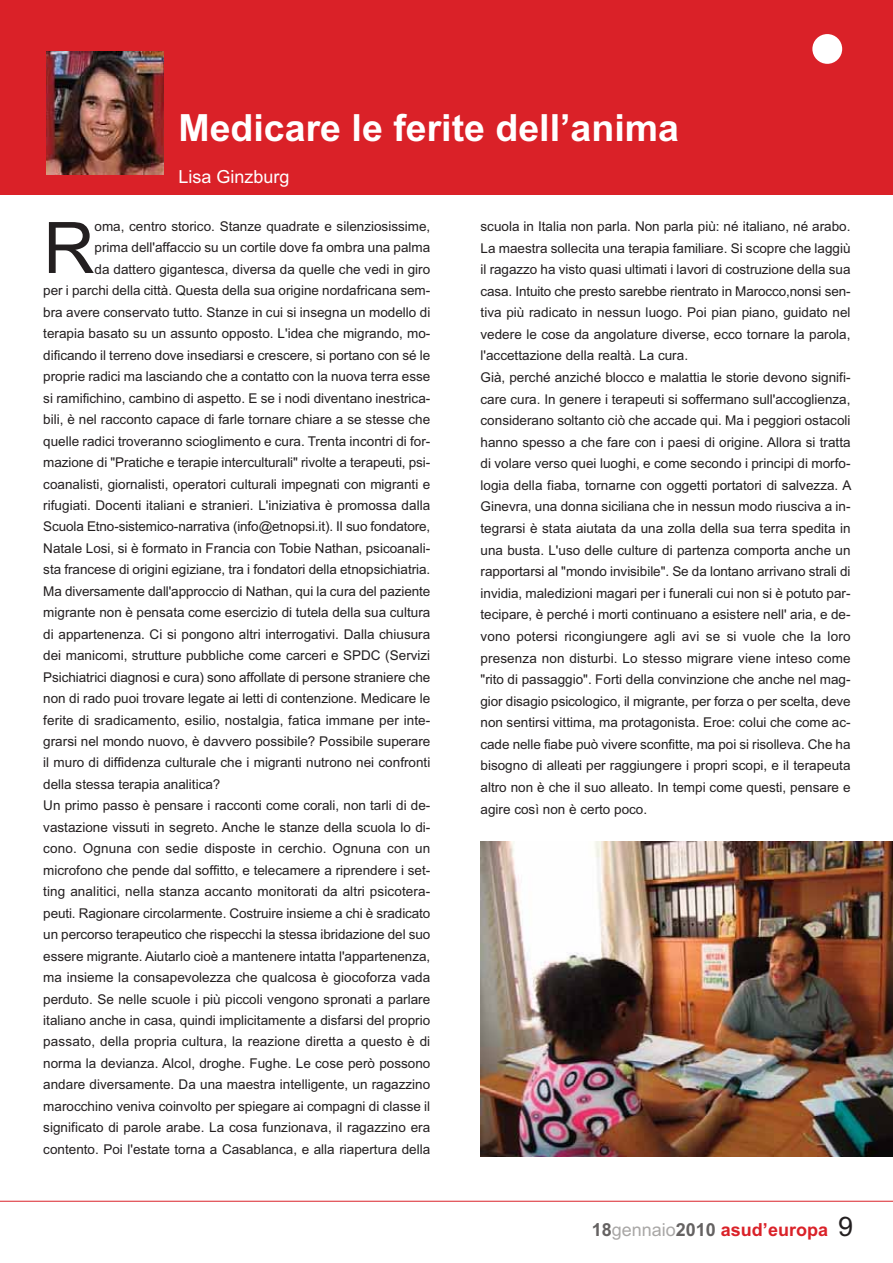
<style>
.page{position:relative;width:893px;height:1263px;background:#fff}
.page>*{position:absolute;margin:0;border:0;box-sizing:border-box;transform-origin:0 0}
.t1{font:71.1px "Arial";color:#231f20}
.t2{font:700 37.5px "Arial";color:#fff}
.t3{font:700 18px "Arial";color:#da2128}
.t4{font:18px "Arial";color:#fff}
.t5{font:13.5px/21.6px "Arial";color:#231f20}
.s1{color:#656262}
.s2{font-weight:400;color:#a9a7a6}
.s3{font-weight:400;font-size:27px;color:#231f20}
</style>
<div class="page">
<div style="left:0;top:0;width:892px;height:194px;background:#da2128"></div>
<hr style="left:0;top:1201px;width:892px;height:1px;background:#da2128">
<div style="left:812px;top:34px;width:30px;height:30px;background:#fff;border-radius:50%"></div>
<img style="left:46px;top:51px;width:118px;height:123px">
<img style="left:480px;top:842px;width:412px;height:315px">
<h2 class="t2" style="left:178px;top:114px;width:502px">Medicare le ferite dell’anima</h2>
<h3 class="t4" style="left:178px;top:170px;width:113px">Lisa Ginzburg</h3>
<h1 class="t1" style="left:43px;top:222px;width:53px">R</h1>
<p class="t5" style="left:94px;top:217px;width:337px">oma, centro storico. Stanze quadrate e silenziosissime,</p>
<p class="t5" style="left:94px;top:238px;width:337px">prima dell'affaccio su un cortile dove fa ombra una palma</p>
<p class="t5" style="left:94px;top:260px;width:337px">da dattero gigantesca, diversa da quelle che vedi in giro</p>
<p class="t5" style="left:43px;top:281px;width:388px">per i parchi della città. Questa della sua origine nordafricana sem-</p>
<p class="t5" style="left:43px;top:303px;width:388px">bra avere conservato tutto. Stanze in cui si insegna un modello di</p>
<p class="t5" style="left:43px;top:324px;width:388px">terapia basato su un assunto opposto. L'idea che migrando, mo-</p>
<p class="t5" style="left:43px;top:346px;width:388px">dificando il terreno dove insediarsi e crescere, si portano con sé le</p>
<p class="t5" style="left:43px;top:367px;width:388px">proprie radici ma lasciando che a contatto con la nuova terra esse</p>
<p class="t5" style="left:43px;top:388px;width:388px">si ramifichino, cambino di aspetto. E se i nodi diventano inestrica-</p>
<p class="t5" style="left:43px;top:410px;width:388px">bili, è nel racconto capace di farle tornare chiare a se stesse che</p>
<p class="t5" style="left:43px;top:431px;width:388px">quelle radici troveranno scioglimento e cura. Trenta incontri di for-</p>
<p class="t5" style="left:43px;top:453px;width:388px">mazione di "Pratiche e terapie interculturali" rivolte a terapeuti, psi-</p>
<p class="t5" style="left:43px;top:474px;width:388px">coanalisti, giornalisti, operatori culturali impegnati con migranti e</p>
<p class="t5" style="left:43px;top:496px;width:388px">rifugiati. Docenti italiani e stranieri. L'iniziativa è promossa dalla</p>
<p class="t5" style="left:43px;top:517px;width:388px">Scuola Etno-sistemico-narrativa (info@etnopsi.it). Il suo fondatore,</p>
<p class="t5" style="left:43px;top:539px;width:388px">Natale Losi, si è formato in Francia con Tobie Nathan, psicoanali-</p>
<p class="t5" style="left:43px;top:560px;width:388px">sta francese di origini egiziane, tra i fondatori della etnopsichiatria.</p>
<p class="t5" style="left:43px;top:582px;width:388px">Ma diversamente dall'approccio di Nathan, qui la cura del paziente</p>
<p class="t5" style="left:43px;top:603px;width:388px">migrante non è pensata come esercizio di tutela della sua cultura</p>
<p class="t5" style="left:43px;top:625px;width:388px">di appartenenza. Ci si pongono altri interrogativi. Dalla chiusura</p>
<p class="t5" style="left:43px;top:646px;width:388px">dei manicomi, strutture pubbliche come carceri e SPDC (Servizi</p>
<p class="t5" style="left:43px;top:667px;width:388px">Psichiatrici diagnosi e cura) sono affollate di persone straniere che</p>
<p class="t5" style="left:43px;top:689px;width:388px">non di rado puoi trovare legate ai letti di contenzione. Medicare le</p>
<p class="t5" style="left:43px;top:710px;width:388px">ferite di sradicamento, esilio, nostalgia, fatica immane per inte-</p>
<p class="t5" style="left:43px;top:732px;width:388px">grarsi nel mondo nuovo, è davvero possibile? Possibile superare</p>
<p class="t5" style="left:43px;top:753px;width:388px">il muro di diffidenza culturale che i migranti nutrono nei confronti</p>
<p class="t5" style="left:43px;top:775px;width:179px">della stessa terapia analitica?</p>
<p class="t5" style="left:43px;top:796px;width:388px">Un primo passo è pensare i racconti come corali, non tarli di de-</p>
<p class="t5" style="left:43px;top:818px;width:388px">vastazione vissuti in segreto. Anche le stanze della scuola lo di-</p>
<p class="t5" style="left:43px;top:839px;width:388px">cono. Ognuna con sedie disposte in cerchio. Ognuna con un</p>
<p class="t5" style="left:43px;top:861px;width:388px">microfono che pende dal soffitto, e telecamere a riprendere i set-</p>
<p class="t5" style="left:43px;top:882px;width:388px">ting analitici, nella stanza accanto monitorati da altri psicotera-</p>
<p class="t5" style="left:43px;top:904px;width:388px">peuti. Ragionare circolarmente. Costruire insieme a chi è sradicato</p>
<p class="t5" style="left:43px;top:925px;width:388px">un percorso terapeutico che rispecchi la stessa ibridazione del suo</p>
<p class="t5" style="left:43px;top:946px;width:388px">essere migrante. Aiutarlo cioè a mantenere intatta l'appartenenza,</p>
<p class="t5" style="left:43px;top:968px;width:388px">ma insieme la consapevolezza che qualcosa è giocoforza vada</p>
<p class="t5" style="left:43px;top:989px;width:388px">perduto. Se nelle scuole i più piccoli vengono spronati a parlare</p>
<p class="t5" style="left:43px;top:1011px;width:388px">italiano anche in casa, quindi implicitamente a disfarsi del proprio</p>
<p class="t5" style="left:43px;top:1032px;width:388px">passato, della propria cultura, la reazione diretta a questo è di</p>
<p class="t5" style="left:43px;top:1054px;width:388px">norma la devianza. Alcol, droghe. Fughe. Le cose però possono</p>
<p class="t5" style="left:43px;top:1075px;width:388px">andare diversamente. Da una maestra intelligente, un ragazzino</p>
<p class="t5" style="left:43px;top:1097px;width:388px">marocchino veniva coinvolto per spiegare ai compagni di classe il</p>
<p class="t5" style="left:43px;top:1118px;width:388px">significato di parole arabe. La cosa funzionava, il ragazzino era</p>
<p class="t5" style="left:43px;top:1140px;width:388px">contento. Poi l'estate torna a Casablanca, e alla riapertura della</p>
<p class="t5" style="left:480px;top:217px;width:372px">scuola in Italia non parla. Non parla più: né italiano, né arabo.<br>La maestra sollecita una terapia familiare. Si scopre che laggiù il ragazzo ha visto quasi ultimati i lavori di costruzione della sua casa. Intuito che presto sarebbe rientrato in Marocco,nonsi sen&shy;tiva più radicato in nessun luogo. Poi pian piano, guidato nel vedere le cose da angolature diverse, ecco tornare la parola, l'accettazione della realtà. La cura.<br>Già, perché anziché blocco e malattia le storie devono signifi&shy;care cura. In genere i terapeuti si soffermano sull'accoglienza, considerano soltanto ciò che accade qui. Ma i peggiori ostacoli hanno spesso a che fare con i paesi di origine. Allora si tratta di volare verso quei luoghi, e come secondo i principi di morfo&shy;logia della fiaba, tornarne con oggetti portatori di salvezza. A Ginevra, una donna siciliana che in nessun modo riusciva a in&shy;tegrarsi è stata aiutata da una zolla della sua terra spedita in una busta. L'uso delle culture di partenza comporta anche un rapportarsi al "mondo invisibile". Se da lontano arrivano strali di invidia, maledizioni magari per i funerali cui non si è potuto par&shy;tecipare, è perché i morti continuano a esistere nell' aria, e de&shy;vono potersi ricongiungere agli avi se si vuole che la loro presenza non disturbi. Lo stesso migrare viene inteso come "rito di passaggio". Forti della convinzione che anche nel mag&shy;gior disagio psicologico, il migrante, per forza o per scelta, deve non sentirsi vittima, ma protagonista. Eroe: colui che come ac&shy;cade nelle fiabe può vivere sconfitte, ma poi si risolleva. Che ha bisogno di alleati per raggiungere i propri scopi, e il terapeuta altro non è che il suo alleato. In tempi come questi, pensare e agire così non è certo poco.</p>
<h3 class="t3" style="left:591px;top:1223px;width:263px"><span class="s1">18</span><span class="s2">gennaio</span><span class="s1">2010</span> asud’europa <span class="s3">9</span></h3>
</div>
